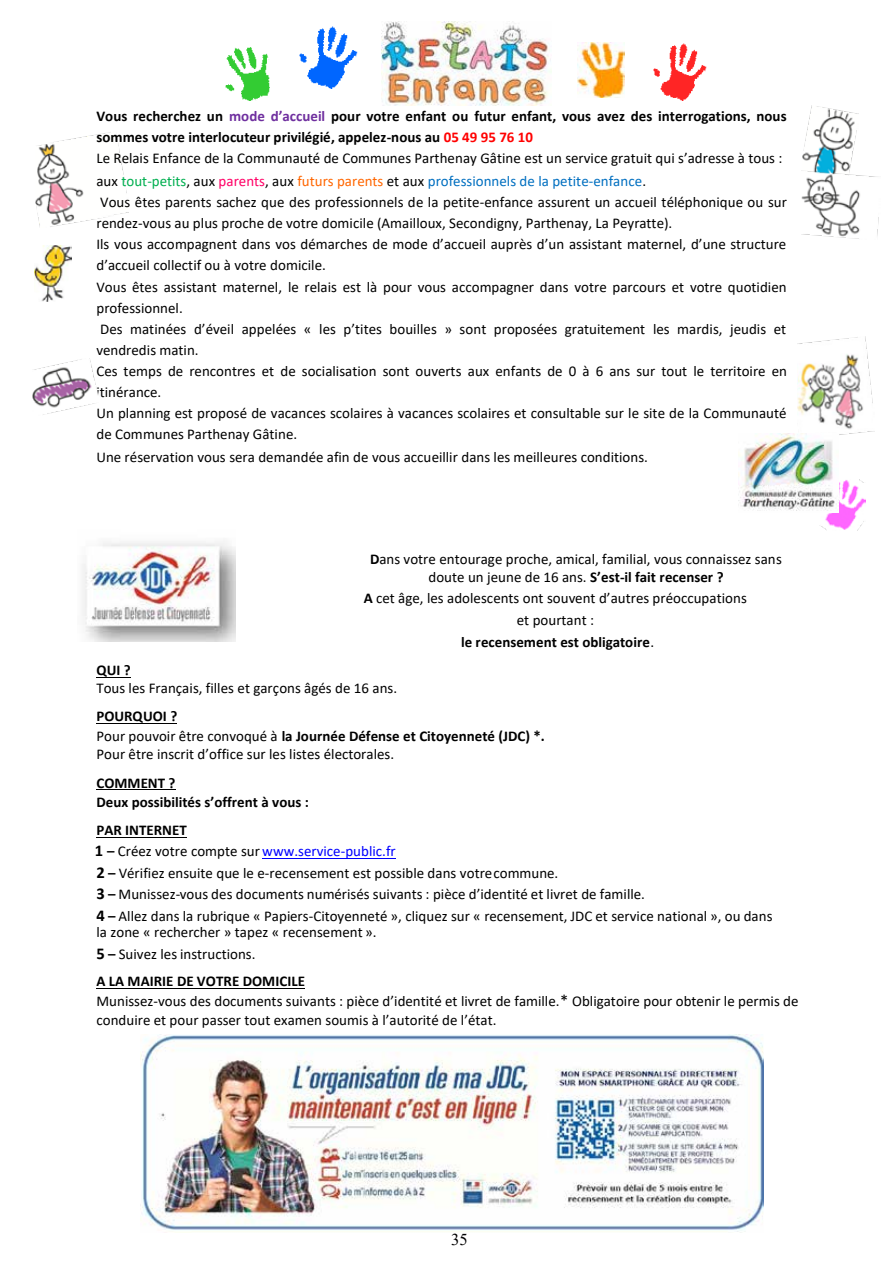
<style>
.page{position:relative;width:893px;height:1263px;background:#fff}
.page>*{position:absolute;margin:0;border:0;box-sizing:border-box;transform-origin:0 0}
.t1{font:16.5px "Times New Roman";color:#000}
.t2{font:15px/21.1px "Calibri";color:#000}
.t3{font:700 15px/19.8px "Calibri";color:#000}
.s1{font-weight:700}
.s2{font-weight:700;color:#6f2f9f}
.s3{font-weight:700;color:#f00}
.s4{color:#00af50}
.s5{color:#f06}
.s6{color:#f60}
.s7{color:#006fc0}
.s8{font-weight:400}
.s9{font-weight:700;font-size:16.5px}
.s10{color:#00f}
.s11{font-size:16.5px}
</style>
<div class="page">
<img style="left:35px;top:132px;width:93px;height:95px">
<img style="left:798px;top:337px;width:77px;height:98px">
<img style="left:821px;top:480px;width:45px;height:50px">
<img style="left:738px;top:433px;width:101px;height:79px">
<hr style="left:96px;top:677px;width:35px;height:1px;background:#000">
<hr style="left:96px;top:723px;width:81px;height:1px;background:#000">
<hr style="left:96px;top:789px;width:80px;height:1px;background:#000">
<hr style="left:96px;top:837px;width:91px;height:1px;background:#000">
<hr style="left:262px;top:858px;width:134px;height:1px;background:#00f">
<hr style="left:96px;top:988px;width:209px;height:1px;background:#000">
<img style="left:33px;top:358px;width:64px;height:57px">
<img style="left:802px;top:106px;width:57px;height:64px">
<img style="left:801px;top:170px;width:78px;height:69px">
<img style="left:34px;top:246px;width:38px;height:56px">
<img style="left:82px;top:541px;width:154px;height:101px">
<img style="left:141px;top:1035px;width:622px;height:197px">
<img style="left:381px;top:22px;width:170px;height:83px">
<img style="left:299px;top:26px;width:59px;height:62px">
<img style="left:225px;top:48px;width:44px;height:52px">
<img style="left:653px;top:43px;width:54px;height:57px">
<img style="left:577px;top:43px;width:47px;height:55px">
<p class="t2" style="left:96px;top:105px;width:692px"><span class="s1">Vous recherchez un</span> <span class="s2">mode d’accueil</span> <span class="s1">pour votre enfant ou futur enfant, vous avez des interrogations, nous sommes votre interlocuteur privilégié, appelez-nous au</span> <span class="s3">05 49 95 76 10<br></span>Le Relais Enfance de la Communauté de Communes Parthenay Gâtine est un service gratuit qui s’adresse à tous : aux <span class="s4">tout-petits</span>, aux <span class="s5">parents</span>, aux <span class="s6">futurs parents</span> et aux <span class="s7">professionnels de la petite-enfance</span>.<br>Vous êtes parents sachez que des professionnels de la petite-enfance assurent un accueil téléphonique ou sur rendez-vous au plus proche de votre domicile (Amailloux, Secondigny, Parthenay, La Peyratte).<br>Ils vous accompagnent dans vos démarches de mode d’accueil auprès d’un assistant maternel, d’une structure d’accueil collectif ou à votre domicile.<br>Vous êtes assistant maternel, le relais est là pour vous accompagner dans votre parcours et votre quotidien professionnel.<br>Des matinées d’éveil appelées « les p’tites bouilles » sont proposées gratuitement les mardis, jeudis et vendredis matin.<br>Ces temps de rencontres et de socialisation sont ouverts aux enfants de 0 à 6 ans sur tout le territoire en itinérance.<br>Un planning est proposé de vacances scolaires à vacances scolaires et consultable sur le site de la Communauté de Communes Parthenay Gâtine.</p>
<p class="t2" style="left:96px;top:446px;width:553px">Une réservation vous sera demandée afin de vous accueillir dans les meilleures conditions.</p>
<p class="t2" style="left:370px;top:550px;width:413px;line-height:18px;text-align:center"><span class="s1">D</span>ans votre entourage proche, amical, familial, vous connaissez sans doute un jeune de 16 ans. <span class="s1">S’est-il fait recenser ?</span></p>
<p class="t2" style="left:364px;top:587px;width:385px;line-height:21.8px;text-align:center"><span class="s1">A</span> cet âge, les adolescents ont souvent d’autres préoccupations et pourtant :<br><span class="s1">le recensement est obligatoire</span>.</p>
<p class="t3" style="left:96px;top:660px;width:36px">QUI ?</p>
<p class="t2" style="left:96px;top:677px;width:302px">Tous les Français, filles et garçons âgés de 16 ans.</p>
<p class="t3" style="left:96px;top:706px;width:450px">POURQUOI ?<br><span class="s8">Pour pouvoir être convoqué à</span> la Journée Défense et Citoyenneté (JDC) *.</p>
<p class="t2" style="left:96px;top:743px;width:299px">Pour être inscrit d’office sur les listes électorales.</p>
<p class="t3" style="left:96px;top:772px;width:214px">COMMENT ?<br>Deux possibilités s’offrent à vous :</p>
<p class="t2" style="left:95px;top:819px;width:679px"><span class="s1">PAR INTERNET<br></span><span class="s9">1</span> <span class="s1">–</span> Créez votre compte sur <span class="s10">www.service-public.fr<br></span><span class="s9">2</span> <span class="s1">–</span> Vérifiez ensuite que le e-recensement est possible dans votrecommune.<br><span class="s9">3</span> <span class="s1">–</span> Munissez-vous des documents numérisés suivants : pièce d’identité et livret de famille.<br><span class="s9">4</span> <span class="s1">–</span> Allez dans la rubrique « Papiers-Citoyenneté », cliquez sur « recensement, JDC et service national », ou dans</p>
<p class="t2" style="left:96px;top:921px;width:282px">la zone « rechercher » tapez « recensement ».<br><span class="s9">5</span> <span class="s1">–</span> Suivez les instructions.</p>
<p class="t2" style="left:96px;top:971px;width:703px;line-height:19.2px"><span class="s1">A LA MAIRIE DE VOTRE DOMICILE<br></span>Munissez-vous des documents suivants : pièce d’identité et livret de famille.<span class="s11">*</span> Obligatoire pour obtenir le permis de conduire et pour passer tout examen soumis à l’autorité de l’état.</p>
<p class="t1" style="left:451px;top:1227px;width:18px">35</p>
</div>
